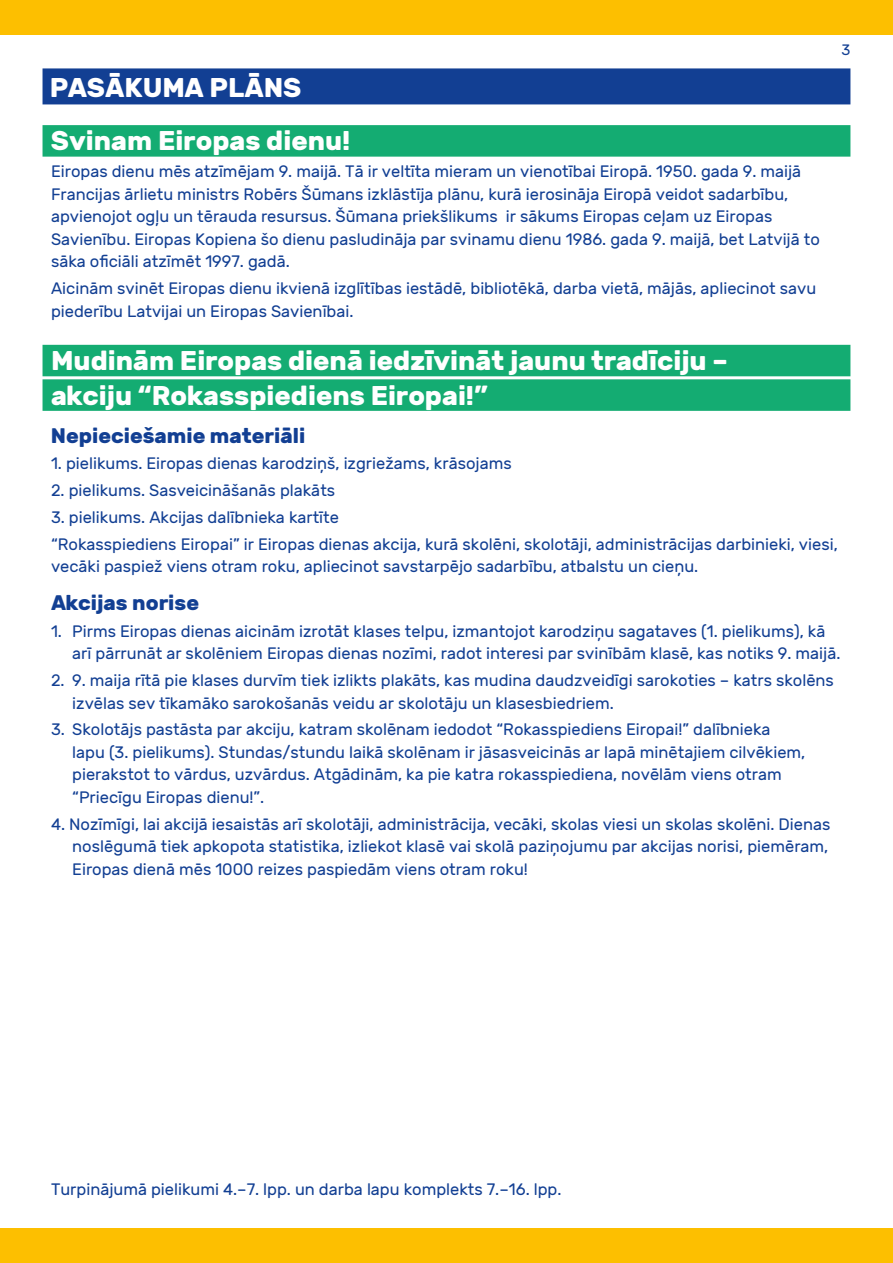
<style>
.page{position:relative;width:893px;height:1263px;background:#fff}
.page>*{position:absolute;margin:0;border:0;box-sizing:border-box;transform-origin:0 0}
.t1{font:700 27px/53.7px "Rubik";color:#fff}
.t2{font:700 21px "Rubik";color:#123f93}
.t3{font:16.5px/22.5px "Rubik";color:#123f93}
.t4{font:15px "Rubik";color:#123f93}
</style>
<div class="page">
<div style="left:43px;top:68px;width:807px;height:36px;background:#123f93"></div>
<div style="left:43px;top:125px;width:807px;height:32px;background:#14ac72"></div>
<div style="left:43px;top:345px;width:807px;height:31px;background:#14ac72"></div>
<div style="left:43px;top:379px;width:807px;height:32px;background:#14ac72"></div>
<div style="left:0;top:1229px;width:893px;height:34px;background:#fdbf00"></div>
<div style="left:0;top:0;width:893px;height:34px;background:#fdbf00"></div>
<p class="t4" style="left:841px;top:41px;width:10px">3</p>
<h1 class="t1" style="left:50px;top:61px;width:302px">PASĀKUMA PLĀNS<br>Svinam Eiropas dienu!</h1>
<p class="t3" style="left:51px;top:161px;width:770px">Eiropas dienu mēs atzīmējam 9. maijā. Tā ir veltīta mieram un vienotībai Eiropā. 1950. gada 9. maijā Francijas ārlietu ministrs Robērs Šūmans izklāstīja plānu, kurā ierosināja Eiropā veidot sadarbību, apvienojot ogļu un tērauda resursus. Šūmana priekšlikums ir sākums Eiropas ceļam uz Eiropas Savienību. Eiropas Kopiena šo dienu pasludināja par svinamu dienu 1986. gada 9. maijā, bet Latvijā to sāka oficiāli atzīmēt 1997. gadā.</p>
<p class="t3" style="left:51px;top:278px;width:767px">Aicinām svinēt Eiropas dienu ikvienā izglītības iestādē, bibliotēkā, darba vietā, mājās, apliecinot savu piederību Latvijai un Eiropas Savienībai.</p>
<h1 class="t1" style="left:51px;top:344px;width:678px;line-height:34.5px">Mudinām Eiropas dienā iedzīvināt jaunu tradīciju – akciju “Rokasspiediens Eiropai!”</h1>
<p class="t2" style="left:51px;top:423px;width:256px">Nepieciešamie materiāli</p>
<p class="t3" style="left:51px;top:453px;width:462px">1. pielikums. Eiropas dienas karodziņš, izgriežams, krāsojams</p>
<p class="t3" style="left:51px;top:480px;width:286px">2. pielikums. Sasveicināšanās plakāts</p>
<p class="t3" style="left:51px;top:504px;width:788px;line-height:26.7px">3. pielikums. Akcijas dalībnieka kartīte<br>“Rokasspiediens Eiropai” ir Eiropas dienas akcija, kurā skolēni, skolotāji, administrācijas darbinieki, viesi,</p>
<p class="t3" style="left:51px;top:556px;width:649px">vecāki paspiež viens otram roku, apliecinot savstarpējo sadarbību, atbalstu un cieņu.</p>
<p class="t2" style="left:51px;top:590px;width:150px">Akcijas norise</p>
<p class="t3" style="left:72px;top:620px;width:770px;text-indent:-21px">1. Pirms Eiropas dienas aicinām izrotāt klases telpu, izmantojot karodziņu sagataves (1. pielikums), kā arī pārrunāt ar skolēniem Eiropas dienas nozīmi, radot interesi par svinībām klasē, kas notiks 9. maijā.</p>
<p class="t3" style="left:72px;top:670px;width:763px;text-indent:-21px">2. 9. maija rītā pie klases durvīm tiek izlikts plakāts, kas mudina daudzveidīgi sarokoties – katrs skolēns izvēlas sev tīkamāko sarokošanās veidu ar skolotāju un klasesbiedriem.</p>
<p class="t3" style="left:72px;top:719px;width:735px;text-indent:-21px">3. Skolotājs pastāsta par akciju, katram skolēnam iedodot “Rokasspiediens Eiropai!” dalībnieka lapu (3. pielikums). Stundas/stundu laikā skolēnam ir jāsasveicinās ar lapā minētajiem cilvēkiem, pierakstot to vārdus, uzvārdus. Atgādinām, ka pie katra rokasspiediena, novēlām viens otram “Priecīgu Eiropas dienu!”.</p>
<p class="t3" style="left:72px;top:813px;width:760px;text-indent:-21px">4. Nozīmīgi, lai akcijā iesaistās arī skolotāji, administrācija, vecāki, skolas viesi un skolas skolēni. Dienas noslēgumā tiek apkopota statistika, izliekot klasē vai skolā paziņojumu par akcijas norisi, piemēram,<br>Eiropas dienā mēs 1000 reizes paspiedām viens otram roku!</p>
<p class="t3" style="left:51px;top:1178px;width:512px">Turpinājumā pielikumi 4.–7. lpp. un darba lapu komplekts 7.–16. lpp.</p>
</div>
